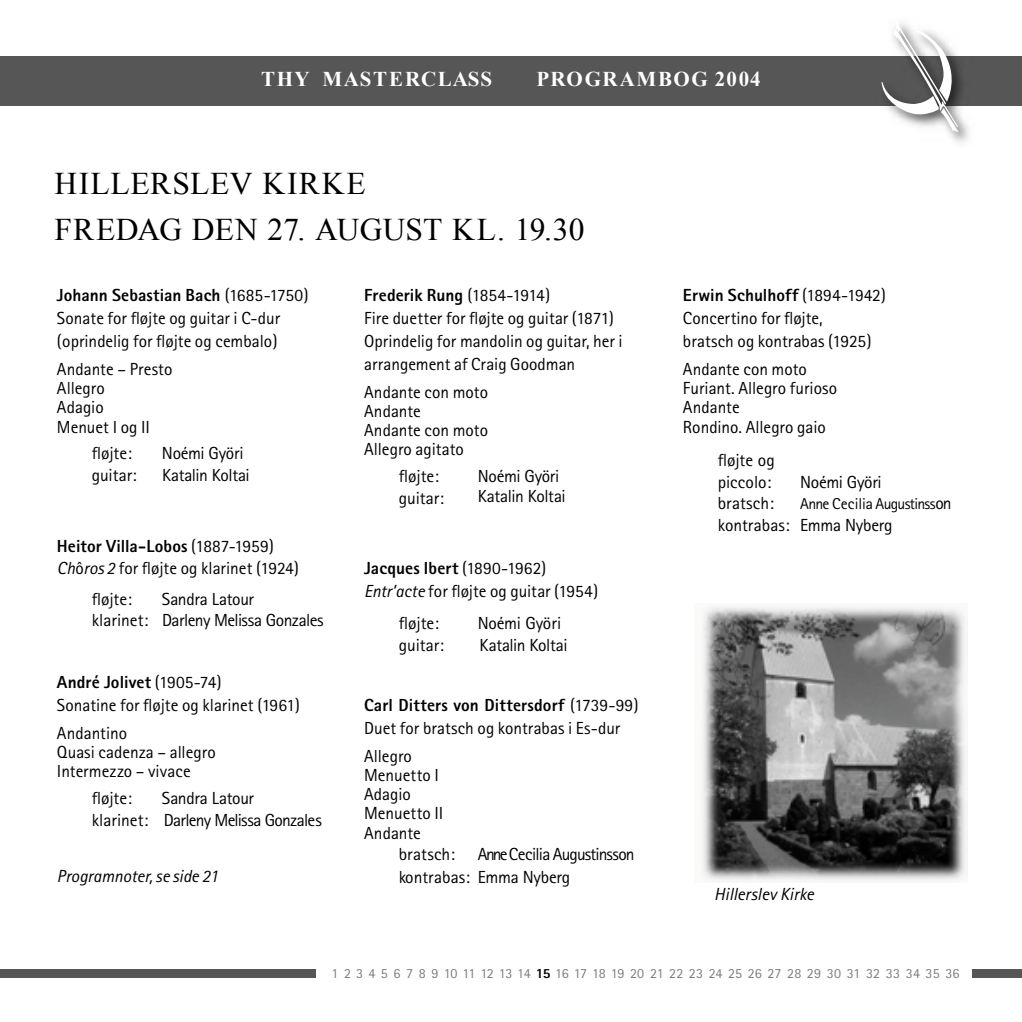
<style>
.page{position:relative;width:1022px;height:1022px;background:#fff}
.page>*{position:absolute;margin:0;border:0;box-sizing:border-box;transform-origin:0 0}
.t1{font:31.5px/45.5px "Times New Roman";letter-spacing:.02em;color:#000}
.t2{font:700 21px "Times New Roman";letter-spacing:.07em;color:#fff}
.t3{font:17.5px/19.2px "Rotis Sans Serif";letter-spacing:-.005em;color:#000}
.t4{font:17.5px/21.5px "Rotis Sans Serif";letter-spacing:-.025em;color:#000;text-align:center}
.t5{font:17.5px/22.8px "Rotis Sans Serif";letter-spacing:-.03em;color:#000}
.t6{font:italic 17.5px "Rotis Sans Serif";letter-spacing:-.005em;color:#000}
.t7{font:15.75px "Rotis Sans Serif";letter-spacing:-.04em;color:#000}
.t8{font:14px "Rotis Sans Serif";letter-spacing:.005em;color:#7b7c7c}
.s1{font-weight:800}
.s2{font-style:italic}
.s3{font-size:17.5px}
.s4{font-weight:800;color:#000}
</style>
<div class="page">
<div style="left:0;top:56px;width:1022px;height:50px;background:#565656"></div>
<div style="left:972px;top:969px;width:50px;height:9px;background:#565656"></div>
<div style="left:0;top:969px;width:315px;height:9px;background:#565656"></div>
<img style="left:948px;top:106px;width:21px;height:36px">
<svg style="left:881px;top:23px;width:78px;height:109px"></svg>
<img style="left:702px;top:606px;width:265px;height:275px">
<p class="t2" style="left:261px;top:65px;width:232px">THY MASTERCLASS</p>
<p class="t2" style="left:537px;top:65px;width:226px">PROGRAMBOG 2004</p>
<h1 class="t1" style="left:55px;top:160px;width:531px">HILLERSLEV KIRKE<br>FREDAG DEN 27. AUGUST KL. 19.30</h1>
<p class="t3" style="left:57px;top:284px;width:253px;line-height:22.8px"><span class="s1">Johann Sebastian Bach</span> (1685-1750)<br>Sonate for fløjte og guitar i C-dur (oprindelig for fløjte og cembalo)</p>
<p class="t3" style="left:57px;top:359px;width:117px">Andante – Presto<br>Allegro<br>Adagio<br>Menuet I og II</p>
<p class="t3" style="left:92px;top:444px;width:42px">fløjte:</p>
<p class="t3" style="left:162px;top:444px;width:83px">Noémi Györi</p>
<p class="t3" style="left:92px;top:465px;width:47px">guitar:</p>
<p class="t4" style="left:162px;top:464px;width:89px">Katalin Koltai</p>
<p class="t3" style="left:57px;top:534px;width:244px;line-height:22.8px"><span class="s1">Heitor Villa-Lobos</span> (1887-1959)<br><span class="s2">Ch</span>ô<span class="s2">ros 2</span> for fløjte og klarinet (1924)</p>
<p class="t3" style="left:92px;top:589px;width:42px">fløjte:</p>
<p class="t3" style="left:92px;top:588px;width:233px;line-height:21.5px;text-align:center">Sandra Latour<br>klarinet: Darleny Melissa Gonzales</p>
<p class="t3" style="left:57px;top:671px;width:244px;line-height:22.8px"><span class="s1">André Jolivet</span> (1905-74)<br>Sonatine for fløjte og klarinet (1961)</p>
<p class="t3" style="left:57px;top:723px;width:160px">Andantino<br>Quasi cadenza – allegro<br>Intermezzo – vivace</p>
<p class="t3" style="left:92px;top:788px;width:42px">fløjte:</p>
<p class="t4" style="left:92px;top:787px;width:232px">Sandra Latour<br>klarinet: Darleny Melissa Gonzales</p>
<p class="t6" style="left:57px;top:866px;width:163px">Programnoter, se side 21</p>
<p class="t3" style="left:364px;top:284px;width:260px;line-height:22.8px"><span class="s1">Frederik Rung</span> (1854-1914)<br>Fire duetter for fløjte og guitar (1871)<br>Oprindelig for mandolin og guitar, her i arrangement af Craig Goodman</p>
<p class="t3" style="left:364px;top:382px;width:125px">Andante con moto<br>Andante<br>Andante con moto<br>Allegro agitato</p>
<p class="t3" style="left:399px;top:466px;width:42px">fløjte:</p>
<p class="t3" style="left:478px;top:466px;width:83px">Noémi Györi</p>
<p class="t3" style="left:399px;top:488px;width:47px">guitar:</p>
<p class="t4" style="left:478px;top:485px;width:89px">Katalin Koltai</p>
<p class="t3" style="left:364px;top:557px;width:236px;line-height:22.8px"><span class="s1">Jacques Ibert</span> (1890-1962)<br><span class="s2">Entr’acte</span> for fløjte og guitar (1954)</p>
<p class="t3" style="left:399px;top:613px;width:42px">fløjte:</p>
<p class="t3" style="left:478px;top:613px;width:85px">Noémi Györi</p>
<p class="t3" style="left:399px;top:635px;width:47px">guitar:</p>
<p class="t4" style="left:480px;top:634px;width:89px">Katalin Koltai</p>
<p class="t3" style="left:364px;top:693px;width:276px;line-height:22.8px"><span class="s1">Carl Ditters von Dittersdorf</span> (1739-99)<br>Duet for bratsch og kontrabas i Es-dur</p>
<p class="t3" style="left:364px;top:746px;width:81px">Allegro<br>Menuetto I<br>Adagio<br>Menuetto II<br>Andante</p>
<p class="t3" style="left:399px;top:844px;width:58px">bratsch:</p>
<p class="t5" style="left:399px;top:843px;width:237px;text-indent:79px">Anne Cecilia Augustinsson kontrabas: Emma Nyberg</p>
<p class="t3" style="left:683px;top:284px;width:205px;line-height:22.8px"><span class="s1">Erwin Schulhoff</span> (1894-1942)<br>Concertino for fløjte,<br>bratsch og kontrabas (1925)</p>
<p class="t3" style="left:683px;top:359px;width:156px">Andante con moto<br>Furiant. Allegro furioso<br>Andante<br>Rondino. Allegro gaio</p>
<p class="t3" style="left:718px;top:450px;width:59px;line-height:21.5px">fløjte og piccolo:</p>
<p class="t3" style="left:800px;top:472px;width:83px">Noémi Györi</p>
<p class="t3" style="left:718px;top:494px;width:58px">bratsch:</p>
<p class="t7" style="left:800px;top:495px;width:153px">Anne Cecilia Augustinss<span class="s3">on</span></p>
<p class="t3" style="left:718px;top:515px;width:176px">kontrabas: Emma Nyberg</p>
<p class="t6" style="left:714px;top:884px;width:101px">Hillerslev Kirke</p>
<p class="t8" style="left:331px;top:965px;width:630px">1 2 3 4 5 6 7 8 9 10 11 12 13 14 <span class="s4">15</span> 16 17 18 19 20 21 22 23 24 25 26 27 28 29 30 31 32 33 34 35 36</p>
</div>
